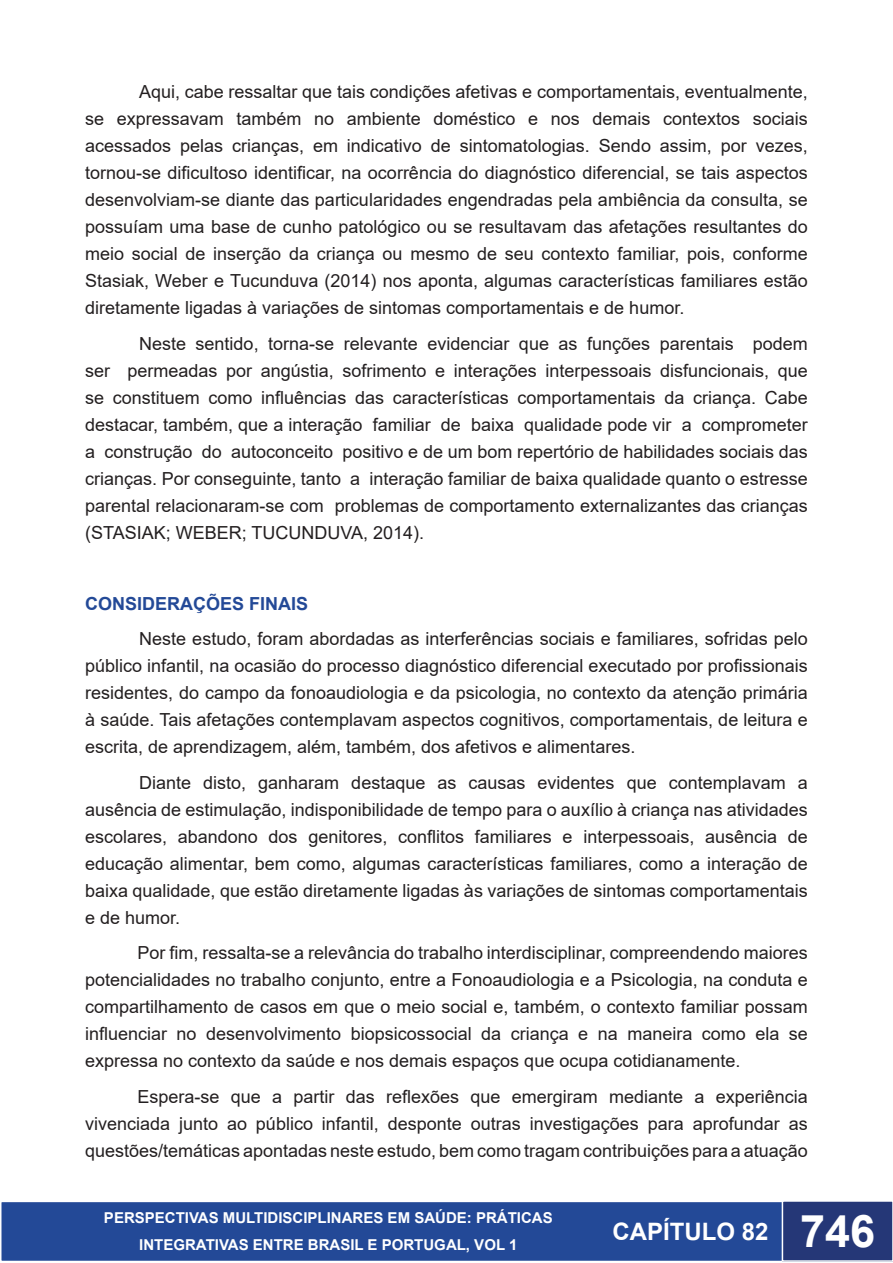
<style>
.page{position:relative;width:893px;height:1263px;background:#fff}
.page>*{position:absolute;margin:0;border:0;box-sizing:border-box;transform-origin:0 0}
.t1{font:700 24px "Arial";color:#fff}
.t2{font:18px/27px "Arial";color:#231f20;text-align:justify}
.t3{font:700 18px "Arial";color:#234997}
.t4{font:700 15px/27px "Arial";color:#fff;text-align:center}
.s1{font-size:45px}
</style>
<div class="page">
<div style="left:1px;top:1201px;width:782px;height:60px;background:#234997"></div>
<div style="left:0;top:1201px;width:784px;height:61px;border:2px solid #fff"></div>
<div style="left:782px;top:1201px;width:111px;height:60px;background:#253777"></div>
<div style="left:782px;top:1200px;width:111px;height:62px;border:2px solid #fff"></div>
<p class="t2" style="left:85px;top:78px;width:724px;text-indent:54px">Aqui, cabe ressaltar que tais condições afetivas e comportamentais, eventualmente, se expressavam também no ambiente doméstico e nos demais contextos sociais acessados pelas crianças, em indicativo de sintomatologias. Sendo assim, por vezes, tornou-se dificultoso identificar, na ocorrência do diagnóstico diferencial, se tais aspectos desenvolviam-se diante das particularidades engendradas pela ambiência da consulta, se possuíam uma base de cunho patológico ou se resultavam das afetações resultantes do meio social de inserção da criança ou mesmo de seu contexto familiar, pois, conforme Stasiak, Weber e Tucunduva (2014) nos aponta, algumas características familiares estão diretamente ligadas à variações de sintomas comportamentais e de humor.</p>
<p class="t2" style="left:85px;top:330px;width:724px;text-indent:54px">Neste sentido, torna-se relevante evidenciar que as funções parentais podem ser permeadas por angústia, sofrimento e interações interpessoais disfuncionais, que se constituem como influências das características comportamentais da criança. Cabe destacar, também, que a interação familiar de baixa qualidade pode vir a comprometer a construção do autoconceito positivo e de um bom repertório de habilidades sociais das crianças. Por conseguinte, tanto a interação familiar de baixa qualidade quanto o estresse parental relacionaram-se com problemas de comportamento externalizantes das crianças (STASIAK; WEBER; TUCUNDUVA, 2014).</p>
<p class="t3" style="left:85px;top:591px;width:225px">CONSIDERAÇÕES FINAIS</p>
<p class="t2" style="left:85px;top:625px;width:724px;text-indent:54px">Neste estudo, foram abordadas as interferências sociais e familiares, sofridas pelo público infantil, na ocasião do processo diagnóstico diferencial executado por profissionais residentes, do campo da fonoaudiologia e da psicologia, no contexto da atenção primária à saúde. Tais afetações contemplavam aspectos cognitivos, comportamentais, de leitura e escrita, de aprendizagem, além, também, dos afetivos e alimentares.</p>
<p class="t2" style="left:85px;top:769px;width:724px;text-indent:54px">Diante disto, ganharam destaque as causas evidentes que contemplavam a ausência de estimulação, indisponibilidade de tempo para o auxílio à criança nas atividades escolares, abandono dos genitores, conflitos familiares e interpessoais, ausência de educação alimentar, bem como, algumas características familiares, como a interação de baixa qualidade, que estão diretamente ligadas às variações de sintomas comportamentais e de humor.</p>
<p class="t2" style="left:85px;top:939px;width:724px;text-indent:52px">Por fim, ressalta-se a relevância do trabalho interdisciplinar, compreendendo maiores potencialidades no trabalho conjunto, entre a Fonoaudiologia e a Psicologia, na conduta e compartilhamento de casos em que o meio social e, também, o contexto familiar possam influenciar no desenvolvimento biopsicossocial da criança e na maneira como ela se expressa no contexto da saúde e nos demais espaços que ocupa cotidianamente.</p>
<p class="t2" style="left:85px;top:1083px;width:724px;text-indent:52px">Espera-se que a partir das reflexões que emergiram mediante a experiência vivenciada junto ao público infantil, desponte outras investigações para aprofundar as questões/temáticas apontadas neste estudo, bem como tragam contribuições para a atuação</p>
<p class="t4" style="left:104px;top:1205px;width:450px">PERSPECTIVAS MULTIDISCIPLINARES EM SAÚDE: PRÁTICAS<br>INTEGRATIVAS ENTRE BRASIL E PORTUGAL, VOL 1</p>
<h1 class="t1" style="left:612px;top:1215px;width:264px">CAPÍTULO 82 <span class="s1">746</span></h1>
</div>
